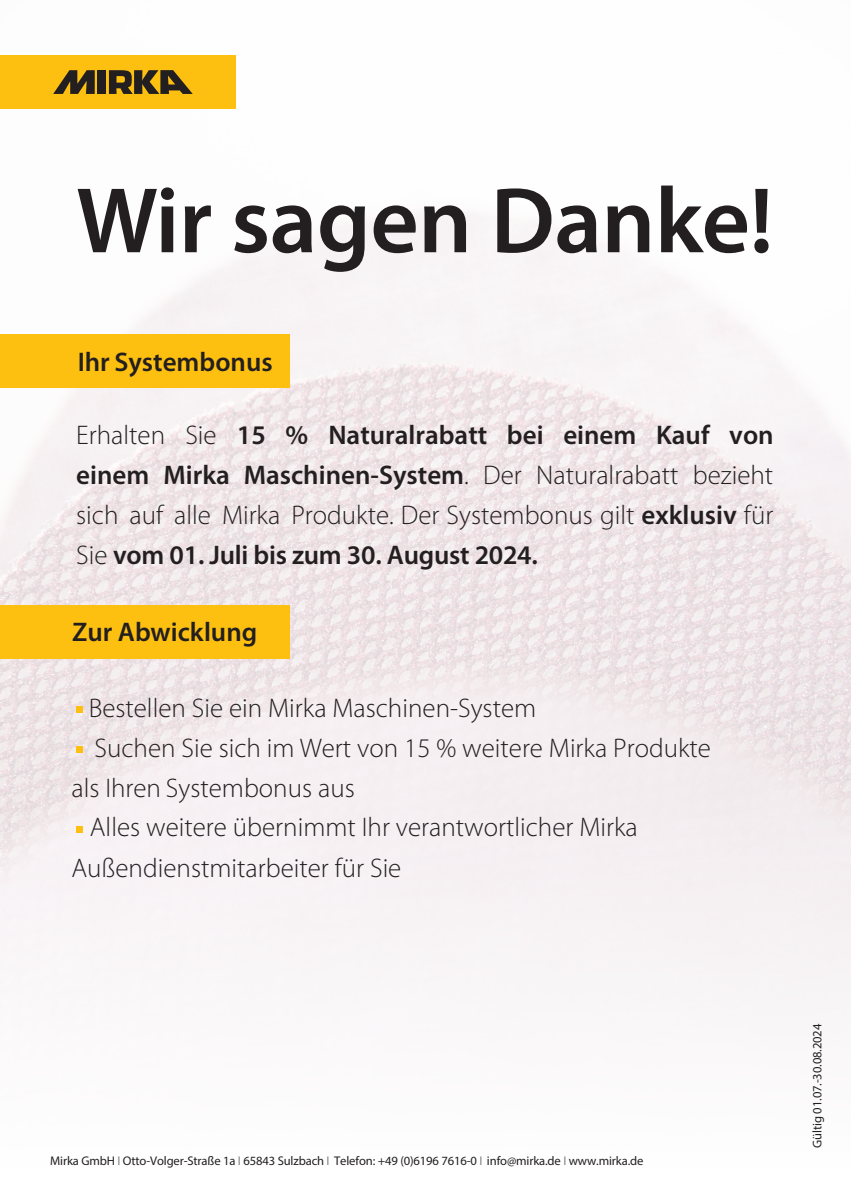
<style>
.page{position:relative;width:851px;height:1202px;background:#fff}
.page>*{position:absolute;margin:0;border:0;box-sizing:border-box;transform-origin:0 0}
.t1{font:600 94px "Myriad Pro";letter-spacing:-.005em;color:#231f20}
.t2{font:600 27px/40px "Myriad Pro";color:#231f20;text-align:justify}
.t3{font:300 27px "Myriad Pro";color:#231f20}
.t4{font:12.6px "Myriad Pro";letter-spacing:-.01em;color:#231f20}
.s1{font-weight:300}
.s2{color:#808285}
</style>
<div class="page">
<img style="left:0;top:55px;width:850px;height:662px">
<div style="left:0;top:717px;width:850px;height:485px;background:#f8f5f6"></div>
<div style="left:0;top:605px;width:289px;height:54px;background:#fdc011"></div>
<div style="left:0;top:334px;width:289px;height:54px;background:#fdc011"></div>
<div style="left:0;top:55px;width:235px;height:54px;background:#fdc011"></div>
<svg style="left:53px;top:70px;width:42px;height:24px"></svg>
<div style="left:97px;top:70px;width:9px;height:24px;background:#231f20"></div>
<svg style="left:109px;top:70px;width:84px;height:24px"></svg>
<svg style="left:76px;top:707px;width:6px;height:6px"></svg>
<svg style="left:76px;top:747px;width:6px;height:6px"></svg>
<svg style="left:76px;top:827px;width:6px;height:6px"></svg>
<h1 class="t1" style="left:76px;top:161px;width:698px">Wir sagen Danke!</h1>
<p class="t2" style="left:78px;top:342px;width:196px">Ihr Systembonus</p>
<p class="t2" style="left:76px;top:415px;width:698px"><span class="s1">Erhalten Sie</span> 15 % Naturalrabatt bei einem Kauf von einem Mirka Maschinen-System<span class="s1">. Der Naturalrabatt bezieht sich auf alle Mirka Produkte. Der Systembonus gilt</span> exklusiv <span class="s1">für Sie</span> vom 01. Juli bis zum 30. August 2024.</p>
<p class="t2" style="left:72px;top:611px;width:186px">Zur Abwicklung</p>
<p class="t3" style="left:89px;top:692px;width:449px">Bestellen Sie ein Mirka Maschinen-System</p>
<p class="t3" style="left:95px;top:731px;width:617px">Suchen Sie sich im Wert von 15 % weitere Mirka Produkte</p>
<p class="t3" style="left:71px;top:772px;width:285px">als Ihren Systembonus aus</p>
<p class="t3" style="left:90px;top:811px;width:549px">Alles weitere übernimmt Ihr verantwortlicher Mirka</p>
<p class="t3" style="left:71px;top:852px;width:331px">Außendienstmitarbeiter für Sie</p>
<p class="t4" style="left:50px;top:1153px;width:594px">Mirka GmbH <span class="s2">I</span> Otto-Volger-Straße 1a <span class="s2">I</span> 65843 Sulzbach <span class="s2">I</span> Telefon: +49 (0)6196 7616-0 <span class="s2">I</span> info@mirka.de <span class="s2">I</span> www.mirka.de</p>
<p class="t4" style="left:809px;top:1148px;width:125px;rotate:-90deg">Gültig 01.07.-30.08.2024</p>
</div>
